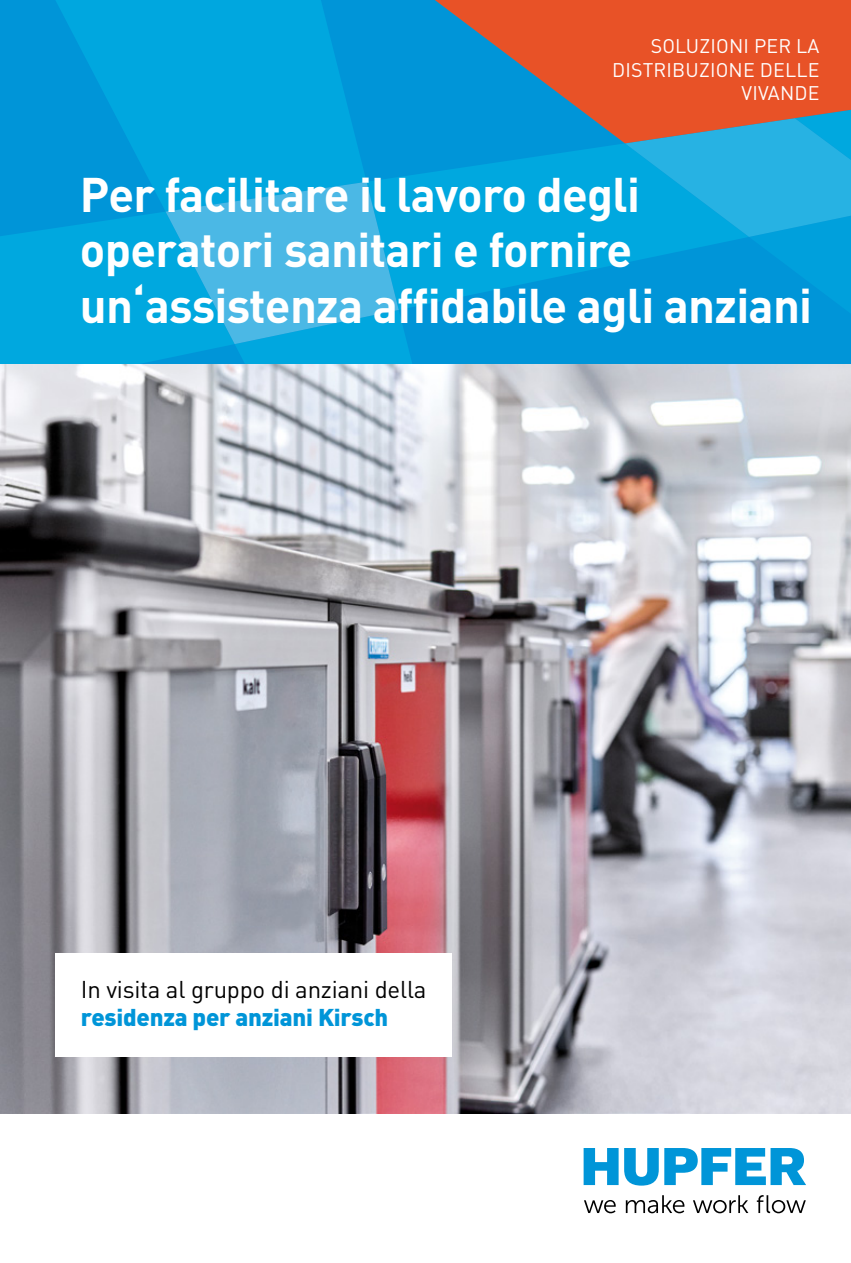
<style>
.page{position:relative;width:851px;height:1263px;background:#fff}
.page>*{position:absolute;margin:0;border:0;box-sizing:border-box;transform-origin:0 0}
.t1{font:700 48px/55.5px "DIN Pro";letter-spacing:-.015em;color:#fff}
.t2{font:24px "DIN Pro";letter-spacing:-.01em;color:#000}
.t3{font:900 24px "DIN Pro";letter-spacing:-.01em;color:#0095d8}
.t4{font:19.5px/23.4px "DIN Pro";letter-spacing:.01em;color:#fff;text-align:right}
</style>
<div class="page">
<div style="left:0;top:0;width:850px;height:364px;background:#0095d8"></div>
<svg style="left:56px;top:0;width:292px;height:110px;background:#00a4de"></svg>
<svg style="left:0;top:110px;width:850px;height:254px;fill:#00a7df"></svg>
<svg style="left:625px;top:143px;width:225px;height:94px;background:#19aee1"></svg>
<svg style="left:165px;top:182px;width:233px;height:162px;background:#32b2e3"></svg>
<svg style="left:435px;top:0;width:415px;height:143px;fill:#e85227"></svg>
<img style="left:0;top:364px;width:850px;height:749px">
<div style="left:55px;top:954px;width:397px;height:103px;background:#fff"></div>
<svg style="left:584px;top:1200px;width:31px;height:13px"></svg>
<svg style="left:625px;top:1195px;width:59px;height:18px"></svg>
<svg style="left:693px;top:1195px;width:55px;height:18px"></svg>
<svg style="left:756px;top:1195px;width:49px;height:18px"></svg>
<svg style="left:583px;top:1148px;width:35px;height:37px"></svg>
<svg style="left:624px;top:1148px;width:34px;height:37px"></svg>
<svg style="left:664px;top:1148px;width:142px;height:37px"></svg>
<p class="t4" style="left:612px;top:33px;width:209px">SOLUZIONI PER LA<br>DISTRIBUZIONE DELLE<br>VIVANDE</p>
<p class="t1" style="left:80px;top:165px;width:733px">Per facilitare il lavoro degli operatori sanitari e fornire un‘assistenza affidabile agli anziani</p>
<p class="t2" style="left:81px;top:973px;width:347px">In visita al gruppo di anziani della</p>
<p class="t3" style="left:81px;top:1001px;width:309px">residenza per anziani Kirsch</p>
</div>
